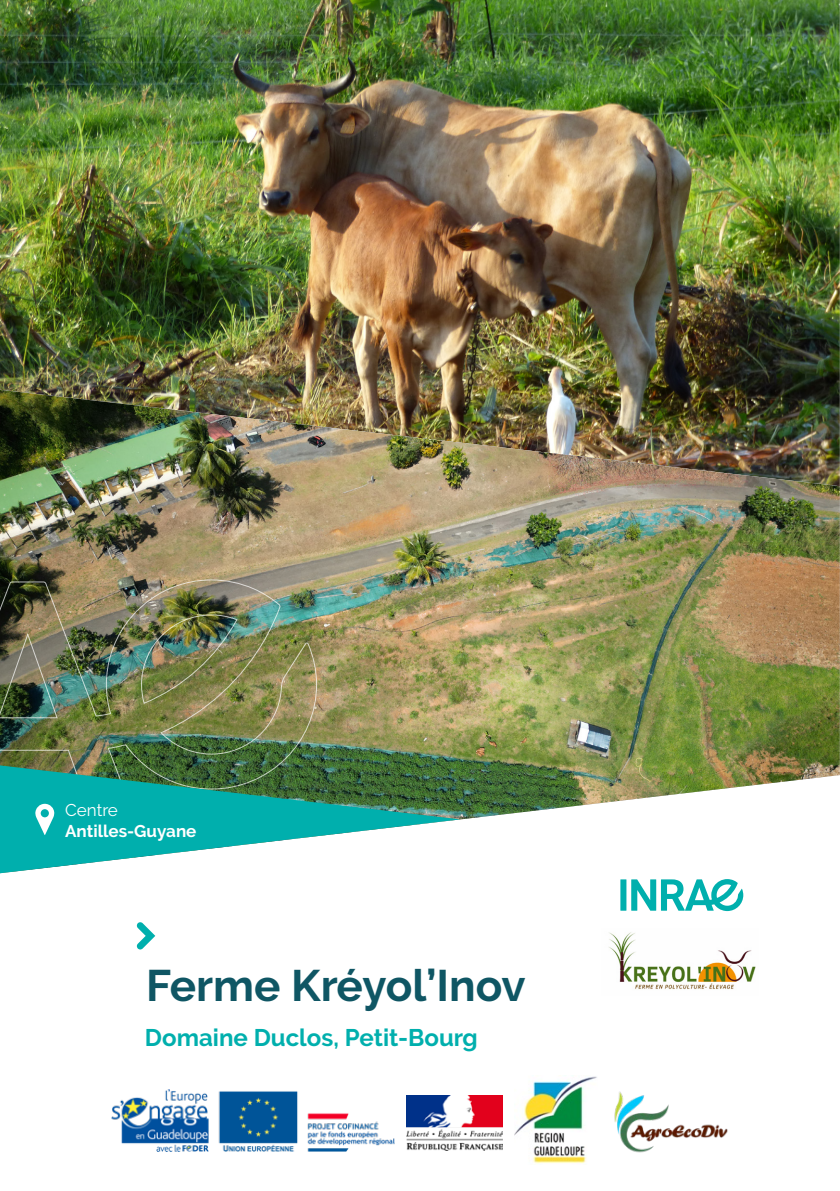
<style>
.page{position:relative;width:840px;height:1191px;background:#fff}
.page>*{position:absolute;margin:0;border:0;box-sizing:border-box;transform-origin:0 0}
.t1{font:700 44px "Raleway";color:#0f5664}
.t2{font:700 24px "Raleway";color:#00afad}
.t3{font:700 17px "Raleway";color:#fff}
.t4{font:17px "Raleway";color:#fff}
</style>
<div class="page">
<img style="left:0;top:0;width:839px;height:390px">
<img style="left:0;top:390px;width:839px;height:430px">
<div style="left:620px;top:879px;width:6px;height:31px;background:#00afad"></div>
<svg style="left:631px;top:879px;width:111px;height:32px"></svg>
<svg style="left:136px;top:922px;width:19px;height:27px"></svg>
<img style="left:0;top:580px;width:317px;height:185px">
<svg style="left:0;top:765px;width:460px;height:108px"></svg>
<svg style="left:35px;top:804px;width:19px;height:31px"></svg>
<img style="left:609px;top:932px;width:147px;height:58px">
<img style="left:407px;top:1095px;width:95px;height:55px">
<img style="left:514px;top:1076px;width:83px;height:88px">
<img style="left:614px;top:1091px;width:114px;height:62px">
<img style="left:112px;top:1089px;width:283px;height:62px">
<p class="t4" style="left:65px;top:800px;width:54px">Centre</p>
<p class="t3" style="left:65px;top:821px;width:133px">Antilles-Guyane</p>
<p class="t1" style="left:146px;top:960px;width:381px">Ferme Kréyol’Inov</p>
<p class="t2" style="left:145px;top:1024px;width:334px">Domaine Duclos, Petit-Bourg</p>
</div>
